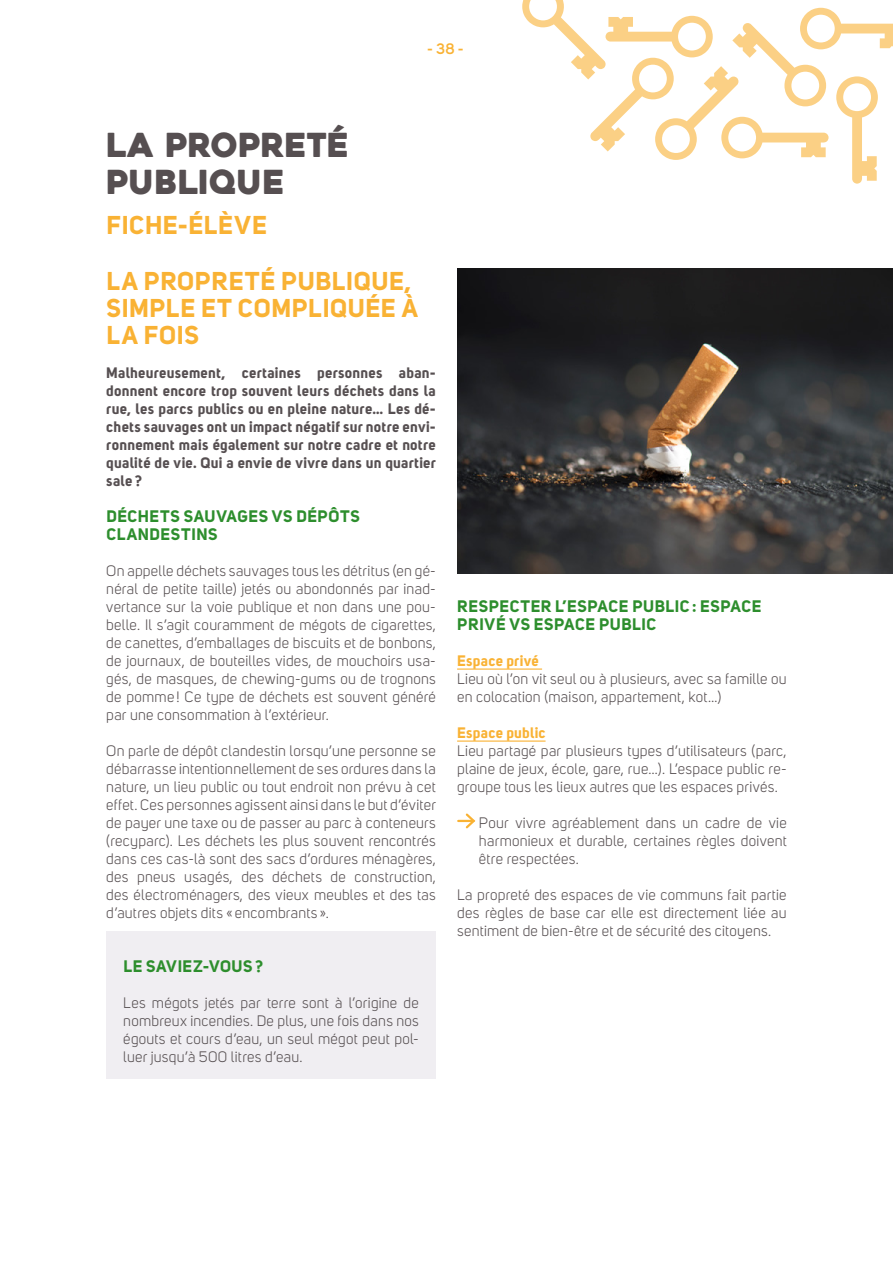
<style>
.page{position:relative;width:893px;height:1263px;background:#fff}
.page>*{position:absolute;margin:0;border:0;box-sizing:border-box;transform-origin:0 0}
.t1{font:33px/37.5px "Heavitas";color:#564f51}
.t2{font:700 25.5px/55.9px "Uni Sans";letter-spacing:.03em;color:#f9b234}
.t3{font:700 16.5px/18px "Uni Sans";letter-spacing:.035em;color:#2d8e2d}
.t4{font:15px/18px "Uni Sans";letter-spacing:.015em;color:#564f51;text-align:justify}
.t5{font:700 15px/18px "Uni Sans";letter-spacing:.015em;color:#564f51;text-align:justify}
.t6{font:700 15px "Uni Sans";letter-spacing:.02em;color:#f9b234}
.t7{font:600 15px "Uni Sans";color:#f9b234}
</style>
<div class="page">
<hr style="left:457px;top:668px;width:85px;height:2px;background:#f9b234">
<hr style="left:457px;top:740px;width:89px;height:2px;background:#f9b234">
<svg style="left:458px;top:813px;width:18px;height:16px"></svg>
<div style="left:106px;top:931px;width:330px;height:148px;background:#f0eef2"></div>
<img style="left:457px;top:269px;width:436px;height:305px">
<svg style="left:522px;top:0;width:371px;height:184px"></svg>
<p class="t7" style="left:427px;top:40px;width:38px">- 38 -</p>
<h1 class="t1" style="left:106px;top:126px;width:245px">LA PROPRETÉ<br>PUBLIQUE</h1>
<h2 class="t2" style="left:107px;top:197px;width:306px">FICHE-ÉLÈVE<br>LA PROPRETÉ PUBLIQUE,</h2>
<h2 class="t2" style="left:107px;top:294px;width:313px;line-height:27px">SIMPLE ET COMPLIQUÉE À<br>LA FOIS</h2>
<p class="t5" style="left:106px;top:364px;width:331px">Malheureusement, certaines personnes aban&shy;donnent encore trop souvent leurs déchets dans la rue, les parcs publics ou en pleine nature… Les dé&shy;chets sauvages ont un impact négatif sur notre envi&shy;ronnement mais également sur notre cadre et notre qualité de vie. Qui a envie de vivre dans un quartier sale ?</p>
<p class="t3" style="left:106px;top:507px;width:255px">DÉCHETS SAUVAGES VS DÉPÔTS<br>CLANDESTINS</p>
<p class="t4" style="left:106px;top:562px;width:331px">On appelle déchets sauvages tous les détritus (en gé&shy;néral de petite taille) jetés ou abondonnés par inad&shy;vertance sur la voie publique et non dans une pou&shy;belle. Il s’agit couramment de mégots de cigarettes, de canettes, d’emballages de biscuits et de bonbons, de journaux, de bouteilles vides, de mouchoirs usa&shy;gés, de masques, de chewing-gums ou de trognons de pomme ! Ce type de déchets est souvent généré par une consommation à l’extérieur.</p>
<p class="t4" style="left:106px;top:742px;width:331px">On parle de dépôt clandestin lorsqu’une personne se débarrasse intentionnellement de ses ordures dans la nature, un lieu public ou tout endroit non prévu à cet effet. Ces personnes agissent ainsi dans le but d’éviter de payer une taxe ou de passer au parc à conteneurs (recyparc). Les déchets les plus souvent rencontrés dans ces cas-là sont des sacs d’ordures ménagères, des pneus usagés, des déchets de construction, des électroménagers, des vieux meubles et des tas d’autres objets dits « encombrants ».</p>
<p class="t3" style="left:123px;top:957px;width:141px">LE SAVIEZ-VOUS ?</p>
<p class="t4" style="left:123px;top:994px;width:297px">Les mégots jetés par terre sont à l’origine de nombreux incendies. De plus, une fois dans nos égouts et cours d’eau, un seul mégot peut pol&shy;luer jusqu’à 500 litres d’eau.</p>
<p class="t3" style="left:457px;top:597px;width:306px">RESPECTER L’ESPACE PUBLIC : ESPACE<br>PRIVÉ VS ESPACE PUBLIC</p>
<p class="t6" style="left:457px;top:651px;width:83px">Espace privé</p>
<p class="t4" style="left:457px;top:670px;width:331px">Lieu où l’on vit seul ou à plusieurs, avec sa famille ou en colocation (maison, appartement, kot…)</p>
<p class="t6" style="left:457px;top:723px;width:90px">Espace public</p>
<p class="t4" style="left:457px;top:742px;width:331px">Lieu partagé par plusieurs types d’utilisateurs (parc, plaine de jeux, école, gare, rue…). L’espace public re&shy;groupe tous les lieux autres que les espaces privés.</p>
<p class="t4" style="left:479px;top:814px;width:309px">Pour vivre agréablement dans un cadre de vie harmonieux et durable, certaines règles doivent être respectées.</p>
<p class="t4" style="left:457px;top:886px;width:331px">La propreté des espaces de vie communs fait partie des règles de base car elle est directement liée au sentiment de bien-être et de sécurité des citoyens.</p>
</div>
